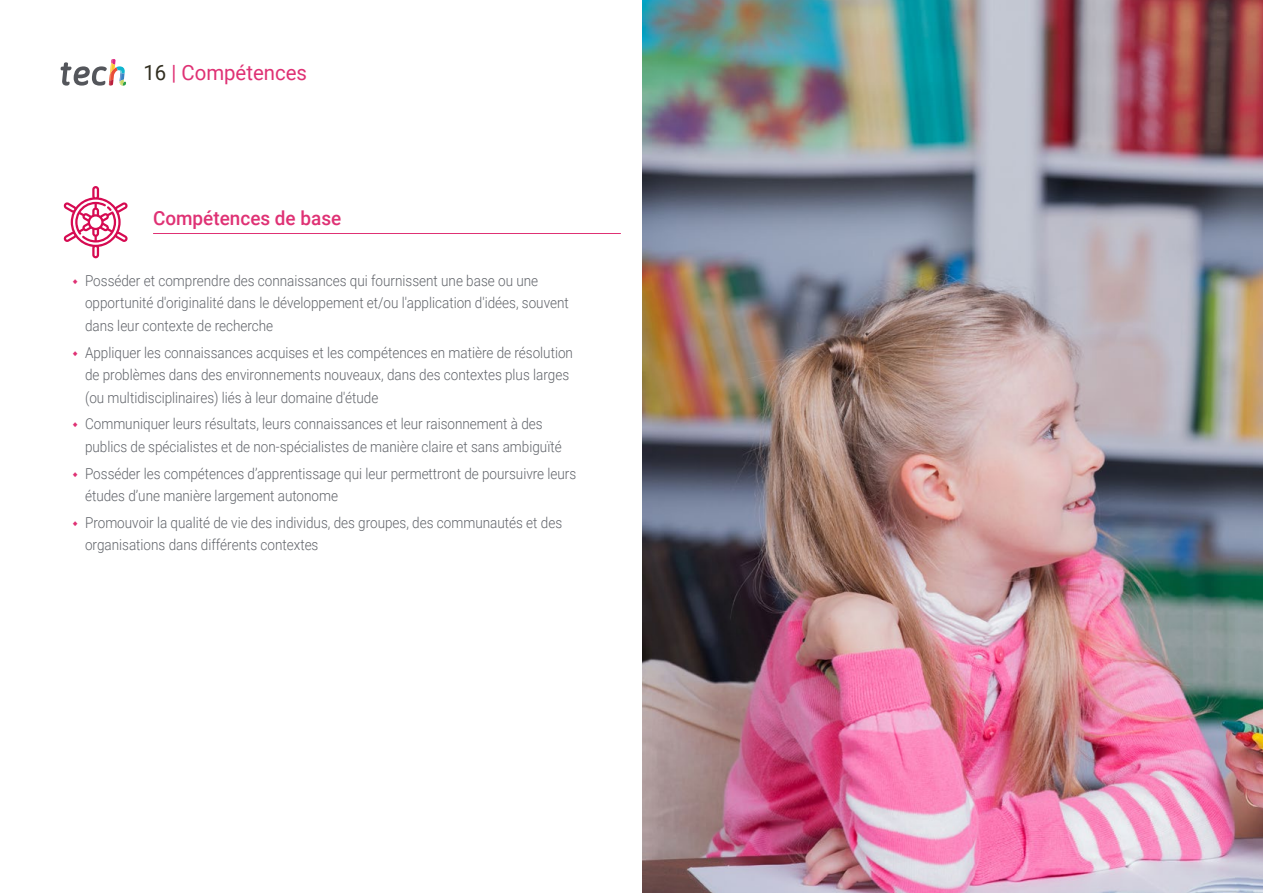
<style>
.page{position:relative;width:1263px;height:893px;background:#fff}
.page>*{position:absolute;margin:0;border:0;box-sizing:border-box;transform-origin:0 0}
.t1{font:21px "Roboto";color:#df3174}
.t2{font:500 19.5px "Roboto";color:#df3174}
.t3{font:300 15px/22.5px "Roboto";color:#61646a;scale:.9 1}
.s1{color:#312e20}
</style>
<div class="page">
<hr style="left:153px;top:233px;width:468px;height:1px;background:#df3174">
<svg style="left:63px;top:186px;width:65px;height:72px"></svg>
<svg style="left:61px;top:59px;width:65px;height:27px"></svg>
<img style="left:642px;top:0;width:621px;height:893px">
<h1 class="t1" style="left:144px;top:57px;width:165px"><span class="s1">16</span> | Compétences</h1>
<h2 class="t2" style="left:153px;top:205px;width:190px">Compétences de base</h2>
<p class="t3" style="left:85px;top:269px;width:539px">Posséder et comprendre des connaissances qui fournissent une base ou une opportunité d'originalité dans le développement et/ou l'application d'idées, souvent dans leur contexte de recherche</p>
<p class="t3" style="left:85px;top:340px;width:544px">Appliquer les connaissances acquises et les compétences en matière de résolution de problèmes dans des environnements nouveaux, dans des contextes plus larges (ou multidisciplinaires) liés à leur domaine d'étude</p>
<p class="t3" style="left:85px;top:412px;width:531px">Communiquer leurs résultats, leurs connaissances et leur raisonnement à des publics de spécialistes et de non-spécialistes de manière claire et sans ambiguïté</p>
<p class="t3" style="left:85px;top:461px;width:547px">Posséder les compétences d’apprentissage qui leur permettront de poursuivre leurs études d’une manière largement autonome</p>
<p class="t3" style="left:85px;top:511px;width:532px">Promouvoir la qualité de vie des individus, des groupes, des communautés et des organisations dans différents contextes</p>
</div>
